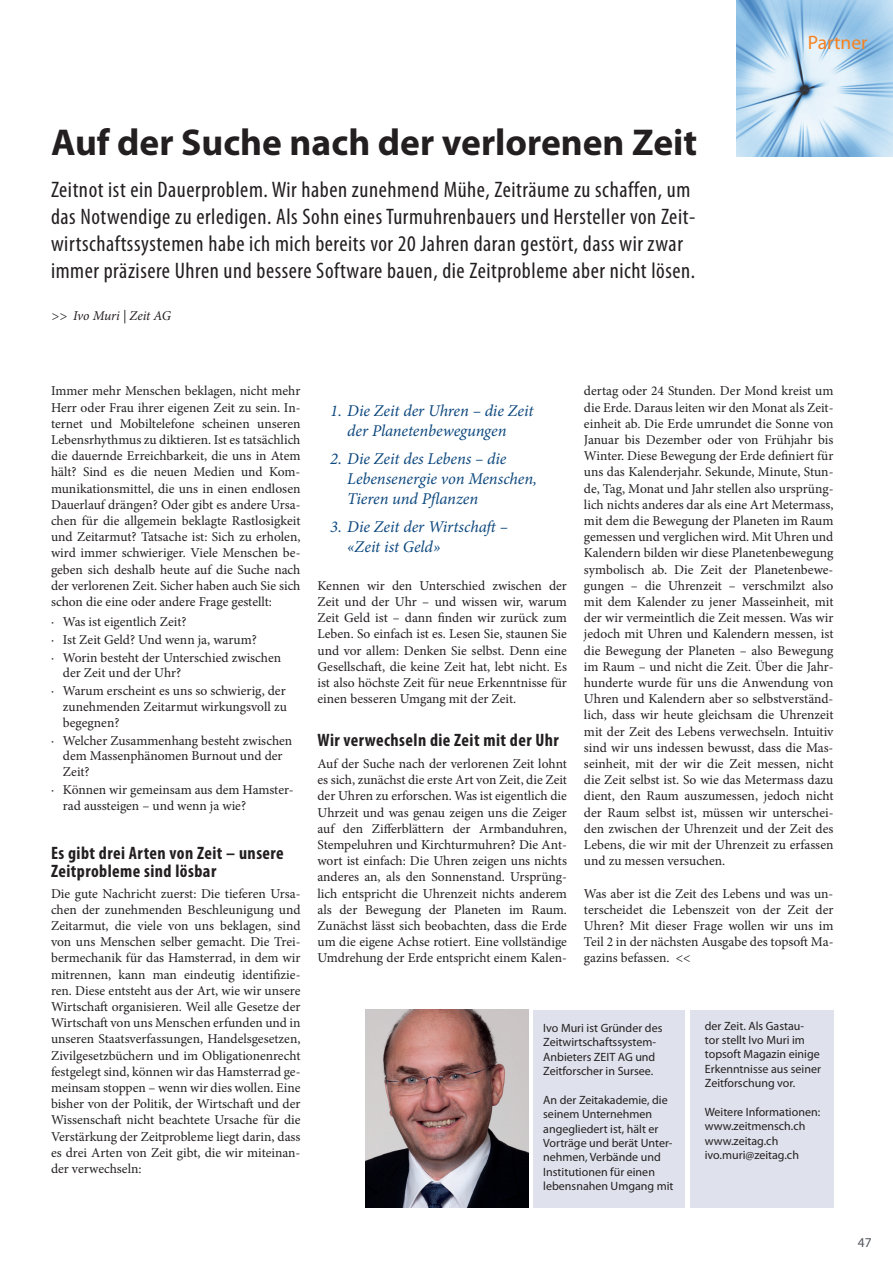
<style>
.page{position:relative;width:893px;height:1263px;background:#fff}
.page>*{position:absolute;margin:0;border:0;box-sizing:border-box;transform-origin:0 0}
.t1{font:700 37.5px "Myriad Pro";color:#231f20}
.t2{font:condensed 22.5px/27px "Myriad Pro";letter-spacing:.025em;color:#231f20}
.t3{font:19.5px "Myriad Pro";color:#f58220}
.t4{font:700 condensed 18px/18px "Myriad Pro";letter-spacing:.025em;color:#231f20}
.t5{font:italic 16.5px/19.8px "Minion Pro";letter-spacing:-.005em;color:#0d487e}
.t6{font:13.5px/16.2px "Minion Pro";color:#231f20;text-align:justify}
.t7{font:italic 13.5px "Minion Pro";letter-spacing:-.015em;color:#231f20}
.t8{font:13.5px "Myriad Pro";color:#53585d}
.t9{font:12px/14.4px "Myriad Pro";color:#231f20}
</style>
<div class="page">
<img style="left:737px;top:0;width:156px;height:156px">
<div style="left:690px;top:1010px;width:143px;height:198px;background:#dfe2ec"></div>
<div style="left:533px;top:1010px;width:151px;height:198px;background:#dfe2ec"></div>
<img style="left:366px;top:1010px;width:163px;height:198px">
<h1 class="t1" style="left:51px;top:118px;width:648px">Auf der Suche nach der verlorenen Zeit</h1>
<p class="t2" style="left:51px;top:176px;width:646px">Zeitnot ist ein Dauerproblem. Wir haben zunehmend Mühe, Zeiträume zu schaffen, um das Notwendige zu erledigen. Als Sohn eines Turmuhrenbauers und Hersteller von Zeit&shy;wirtschaftssystemen habe ich mich bereits vor 20 Jahren daran gestört, dass wir zwar immer präzisere Uhren und bessere Software bauen, die Zeitprobleme aber nicht lösen.</p>
<p class="t7" style="left:51px;top:306px;width:122px">&gt;&gt; Ivo Muri | Zeit AG</p>
<h3 class="t3" style="left:808px;top:30px;width:61px">Partner</h3>
<p class="t6" style="left:51px;top:383px;width:251px">Immer mehr Menschen beklagen, nicht mehr Herr oder Frau ihrer eigenen Zeit zu sein. In&shy;ternet und Mobiltelefone scheinen unseren Lebensrhythmus zu diktieren. Ist es tatsächlich die dauernde Erreichbarkeit, die uns in Atem hält? Sind es die neuen Medien und Kom&shy;munikationsmittel, die uns in einen endlosen Dauerlauf drängen? Oder gibt es andere Ursa&shy;chen für die allgemein beklagte Rastlosigkeit und Zeitarmut? Tatsache ist: Sich zu erholen, wird immer schwieriger. Viele Menschen be&shy;geben sich deshalb heute auf die Suche nach der verlorenen Zeit. Sicher haben auch Sie sich schon die eine oder andere Frage gestellt:</p>
<p class="t6" style="left:51px;top:613px;width:232px;line-height:17.9px;text-align:left">∙ Was ist eigentlich Zeit?<br>∙ Ist Zeit Geld? Und wenn ja, warum?<br>∙ Worin besteht der Unterschied zwischen</p>
<p class="t6" style="left:51px;top:664px;width:236px;line-height:17.9px;text-indent:12px">der Zeit und der Uhr?<br>∙ Warum erscheint es uns so schwierig, der</p>
<p class="t6" style="left:63px;top:699px;width:225px;line-height:15.8px">zunehmenden Zeitarmut wirkungsvoll zu begegnen?</p>
<p class="t6" style="left:63px;top:733px;width:231px;line-height:15.8px;text-align:left;text-indent:-12px">∙ Welcher Zusammenhang besteht zwischen dem Massenphänomen Burnout und der<br>Zeit?</p>
<p class="t6" style="left:63px;top:782px;width:232px;line-height:15.8px;text-indent:-12px">∙ Können wir gemeinsam aus dem Hamster&shy;rad aussteigen – und wenn ja wie?</p>
<h3 class="t4" style="left:51px;top:844px;width:234px">Es gibt drei Arten von Zeit – unsere<br>Zeitprobleme sind lösbar</h3>
<p class="t6" style="left:51px;top:885px;width:251px">Die gute Nachricht zuerst: Die tieferen Ursa&shy;chen der zunehmenden Beschleunigung und Zeitarmut, die viele von uns beklagen, sind von uns Menschen selber gemacht. Die Trei&shy;bermechanik für das Hamsterrad, in dem wir mitrennen, kann man eindeutig identifizie&shy;ren. Diese entsteht aus der Art, wie wir unsere Wirtschaft organisieren. Weil alle Gesetze der Wirtschaft von uns Menschen erfunden und in unseren Staatsverfassungen, Handelsgesetzen, Zivilgesetzbüchern und im Obligationenrecht festgelegt sind, können wir das Hamsterrad ge&shy;meinsam stoppen – wenn wir dies wollen. Eine bisher von der Politik, der Wirtschaft und der Wissenschaft nicht beachtete Ursache für die Verstärkung der Zeitprobleme liegt darin, dass es drei Arten von Zeit gibt, die wir miteinan&shy;der verwechseln:</p>
<p class="t5" style="left:330px;top:401px;width:205px;text-align:center">1. Die Zeit der Uhren – die Zeit der Planetenbewegungen</p>
<p class="t5" style="left:347px;top:449px;width:191px;text-indent:-17px">2. Die Zeit des Lebens – die<br>Lebensenergie von Menschen,<br>Tieren und Pflanzen</p>
<p class="t5" style="left:347px;top:517px;width:162px;text-indent:-17px">3. Die Zeit der Wirtschaft – «Zeit ist Geld»</p>
<p class="t6" style="left:317px;top:577px;width:251px">Kennen wir den Unterschied zwischen der Zeit und der Uhr – und wissen wir, warum Zeit Geld ist – dann finden wir zurück zum Leben. So einfach ist es. Lesen Sie, staunen Sie und vor allem: Denken Sie selbst. Denn eine Gesellschaft, die keine Zeit hat, lebt nicht. Es ist also höchste Zeit für neue Erkenntnisse für einen besseren Umgang mit der Zeit.</p>
<h3 class="t4" style="left:317px;top:730px;width:243px">Wir verwechseln die Zeit mit der Uhr</h3>
<p class="t6" style="left:317px;top:756px;width:251px">Auf der Suche nach der verlorenen Zeit lohnt es sich, zunächst die erste Art von Zeit, die Zeit der Uhren zu erforschen. Was ist eigentlich die Uhrzeit und was genau zeigen uns die Zeiger auf den Zifferblättern der Armbanduhren, Stempeluhren und Kirchturmuhren? Die Ant&shy;wort ist einfach: Die Uhren zeigen uns nichts anderes an, als den Sonnenstand. Ursprüng&shy;lich entspricht die Uhrenzeit nichts anderem als der Bewegung der Planeten im Raum.<br>Zunächst lässt sich beobachten, dass die Erde um die eigene Achse rotiert. Eine vollständige Umdrehung der Erde entspricht einem Kalen-</p>
<p class="t6" style="left:584px;top:383px;width:251px">dertag oder 24 Stunden. Der Mond kreist um die Erde. Daraus leiten wir den Monat als Zeit&shy;einheit ab. Die Erde umrundet die Sonne von Januar bis Dezember oder von Frühjahr bis Winter. Diese Bewegung der Erde definiert für uns das Kalenderjahr. Sekunde, Minute, Stun&shy;de, Tag, Monat und Jahr stellen also ursprüng&shy;lich nichts anderes dar als eine Art Metermass, mit dem die Bewegung der Planeten im Raum gemessen und verglichen wird. Mit Uhren und Kalendern bilden wir diese Planetenbewegung symbolisch ab. Die Zeit der Planetenbewe&shy;gungen – die Uhrenzeit – verschmilzt also mit dem Kalender zu jener Masseinheit, mit der wir vermeintlich die Zeit messen. Was wir jedoch mit Uhren und Kalendern messen, ist die Bewegung der Planeten – also Bewegung im Raum – und nicht die Zeit. Über die Jahr&shy;hunderte wurde für uns die Anwendung von Uhren und Kalendern aber so selbstverständ&shy;lich, dass wir heute gleichsam die Uhrenzeit mit der Zeit des Lebens verwechseln. Intuitiv sind wir uns indessen bewusst, dass die Mas&shy;seinheit, mit der wir die Zeit messen, nicht die Zeit selbst ist. So wie das Metermass dazu dient, den Raum auszumessen, jedoch nicht der Raum selbst ist, müssen wir unterschei&shy;den zwischen der Uhrenzeit und der Zeit des Lebens, die wir mit der Uhrenzeit zu erfassen und zu messen versuchen.</p>
<p class="t6" style="left:584px;top:885px;width:251px">Was aber ist die Zeit des Lebens und was un&shy;terscheidet die Lebenszeit von der Zeit der Uhren? Mit dieser Frage wollen wir uns im Teil 2 in der nächsten Ausgabe des topsoft Ma&shy;gazins befassen. &lt;&lt;</p>
<p class="t9" style="left:543px;top:1020px;width:121px">Ivo Muri ist Gründer des<br>Zeitwirtschaftssystem-<br>Anbieters ZEIT AG und<br>Zeitforscher in Sursee.</p>
<p class="t9" style="left:543px;top:1092px;width:132px">An der Zeitakademie, die seinem Unternehmen angegliedert ist, hält er<br>Vorträge und berät Unter&shy;nehmen, Verbände und<br>Institutionen für einen lebensnahen Umgang mit</p>
<p class="t9" style="left:705px;top:1018px;width:118px">der Zeit. Als Gastau&shy;tor stellt Ivo Muri im topsoft Magazin einige<br>Erkenntnisse aus seiner<br>Zeitforschung vor.</p>
<p class="t9" style="left:705px;top:1104px;width:117px">Weitere Informationen: www.zeitmensch.ch www.zeitag.ch ivo.muri@zeitag.ch</p>
<p class="t8" style="left:858px;top:1234px;width:15px">47</p>
</div>
